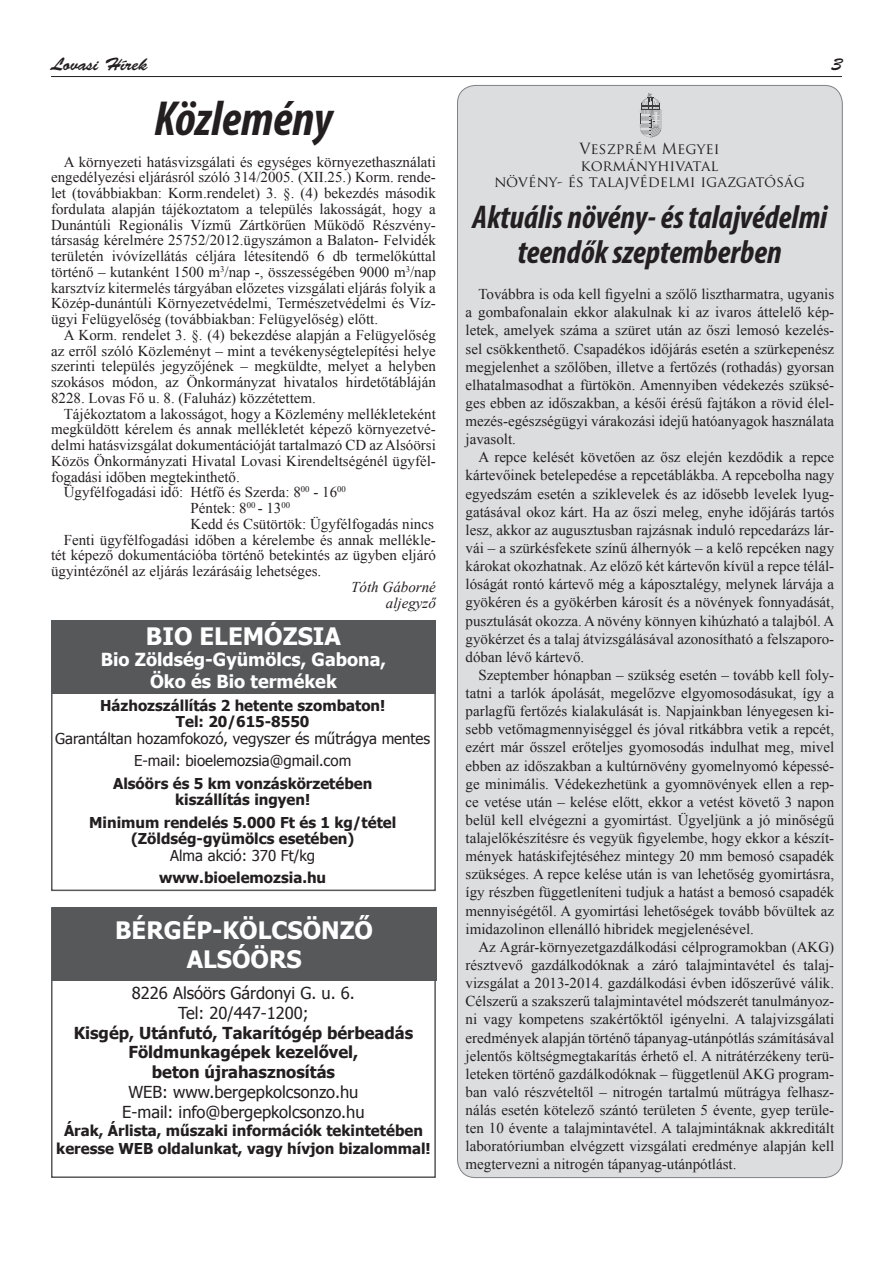
<style>
.page{position:relative;width:893px;height:1263px;background:#fff}
.page>*{position:absolute;margin:0;border:0;box-sizing:border-box;transform-origin:0 0}
.Normál__Web{font:italic 700 condensed 49.5px "Myriad Pro";color:#231f20}
.Normál__Web-2{font:italic 700 condensed 33px/34.7px "Myriad Pro";color:#231f20;text-align:center}
.Címsor_2{font:700 24px "Tahoma";color:#fff}
.Címsor_1{font:700 24px "Tahoma";color:#fff}
.Címsor_2-2{font:700 18px "Tahoma";color:#fff}
.Szövegtörzs{font:700 18px "Tahoma";color:#fff}
.t1{font:18px "Brush Script Std";color:#231f20}
.Normál{font:16.5px "Tahoma";color:#231f20}
.Normál-2{font:700 16.5px "Tahoma";color:#231f20}
.Normál-3{font:15px/18.1px "Times New Roman";color:#231f20;text-align:justify}
.Normál-4{font:700 15px/18px "Tahoma";color:#231f20;text-align:center}
.Normál-5{font:15px "Tahoma";color:#231f20}
.Normál-6{font:15px "Trajan Pro";color:#231f20}
.Címsor_2-3{font:700 15px "Tahoma";color:#231f20}
.Normál-7{font:italic 15px "Times New Roman";color:#231f20}
.Címsor_3{font:15px "Tahoma";color:#231f20}
</style>
<div class="page">
<hr style="left:51px;top:76px;width:791px;height:1px;background:#231f20">
<div style="left:457px;top:85px;width:385px;height:1092px;background:#dcdddf;border-radius:18px"></div>
<svg style="left:640px;top:93px;width:21px;height:45px"></svg>
<div style="left:52px;top:907px;width:385px;height:74px;background:#57585a"></div>
<div style="left:51px;top:907px;width:385px;height:271px;border:2px solid #57585a"></div>
<div style="left:51px;top:620px;width:385px;height:74px;background:#57585a"></div>
<div style="left:51px;top:620px;width:385px;height:271px;border:2px solid #57585a"></div>
<p class="t1" style="left:51px;top:54px;width:98px">Lovasi Hírek</p>
<p class="t1" style="left:832px;top:54px;width:12px">3</p>
<p class="Normál__Web" style="left:154px;top:88px;width:180px">Közlemény</p>
<p class="Normál-6" style="left:579px;top:139px;width:142px">Veszprém Megyei</p>
<p class="Normál-6" style="left:581px;top:156px;width:139px">kormányhivatal</p>
<p class="Normál-6" style="left:494px;top:172px;width:312px">növény- és talajvédelmi igazgatóság</p>
<p class="Normál-3" style="left:51px;top:153px;width:386px;line-height:15.8px;text-indent:13px">A környezeti hatásvizsgálati és egységes környezethasználati engedélyezési eljárásról szóló 314/2005. (XII.25.) Korm. rende&shy;let (továbbiakban: Korm.rendelet) 3. §. (4) bekezdés második fordulata alapján tájékoztatom a település lakosságát, hogy a Dunántúli Regionális Vízmű Zártkörűen Működő Részvény&shy;társaság kérelmére 25752/2012.ügyszámon a Balaton- Felvidék területén ivóvízellátás céljára létesítendő 6 db termelőkúttal történő – kutanként 1500 m<sup>3</sup>/nap -, összességében 9000 m<sup>3</sup>/nap karsztvíz kitermelés tárgyában előzetes vizsgálati eljárás folyik a Közép-dunántúli Környezetvédelmi, Természetvédelmi és Víz&shy;ügyi Felügyelőség (továbbiakban: Felügyelőség) előtt.</p>
<p class="Normál-3" style="left:51px;top:327px;width:386px;line-height:15.8px;text-indent:13px">A Korm. rendelet 3. §. (4) bekezdése alapján a Felügyelőség az erről szóló Közleményt – mint a tevékenységtelepítési helye szerinti település jegyzőjének – megküldte, melyet a helyben szokásos módon, az Önkormányzat hivatalos hirdetőtábláján 8228. Lovas Fő u. 8. (Faluház) közzétettem.</p>
<p class="Normál-3" style="left:51px;top:405px;width:386px;line-height:15.8px;text-indent:13px">Tájékoztatom a lakosságot, hogy a Közlemény mellékleteként megküldött kérelem és annak mellékletét képező környezetvé&shy;delmi hatásvizsgálat dokumentációját tartalmazó CD az Alsóörsi Közös Önkormányzati Hivatal Lovasi Kirendeltségénél ügyfél&shy;fogadási időben megtekinthető.</p>
<p class="Normál-3" style="left:64px;top:483px;width:284px">Ügyfélfogadási idő: Hétfő és Szerda: 8<sup>00</sup> - 16<sup>00</sup></p>
<p class="Normál-3" style="left:191px;top:499px;width:101px">Péntek: 8<sup>00</sup> - 13<sup>00</sup></p>
<p class="Normál-3" style="left:191px;top:514px;width:245px">Kedd és Csütörtök: Ügyfélfogadás nincs</p>
<p class="Normál-3" style="left:51px;top:531px;width:386px;line-height:15.8px;text-indent:13px">Fenti ügyfélfogadási időben a kérelembe és annak mellékle&shy;tét képező dokumentációba történő betekintés az ügyben eljáró ügyintézőnél az eljárás lezárásáig lehetséges.</p>
<p class="Normál-7" style="left:351px;top:576px;width:86px">Tóth Gáborné</p>
<p class="Normál-7" style="left:386px;top:592px;width:51px">aljegyző</p>
<p class="Normál__Web-2" style="left:472px;top:199px;width:357px">Aktuális növény- és talajvédelmi teendők szeptemberben</p>
<p class="Normál-3" style="left:466px;top:285px;width:370px;text-indent:13px">Továbbra is oda kell figyelni a szőlő lisztharmatra, ugyanis a gombafonalain ekkor alakulnak ki az ivaros áttelelő kép&shy;letek, amelyek száma a szüret után az őszi lemosó kezelés&shy;sel csökkenthető. Csapadékos időjárás esetén a szürkepenész megjelenhet a szőlőben, illetve a fertőzés (rothadás) gyorsan elhatalmasodhat a fürtökön. Amennyiben védekezés szüksé&shy;ges ebben az időszakban, a késői érésű fajtákon a rövid élel&shy;mezés-egészségügyi várakozási idejű hatóanyagok használata javasolt.</p>
<p class="Normál-3" style="left:466px;top:448px;width:370px;text-indent:13px">A repce kelését követően az ősz elején kezdődik a repce kártevőinek betelepedése a repcetáblákba. A repcebolha nagy egyedszám esetén a sziklevelek és az idősebb levelek lyug&shy;gatásával okoz kárt. Ha az őszi meleg, enyhe időjárás tartós lesz, akkor az augusztusban rajzásnak induló repcedarázs lár&shy;vái – a szürkésfekete színű álhernyók – a kelő repcéken nagy károkat okozhatnak. Az előző két kártevőn kívül a repce télál&shy;lóságát rontó kártevő még a káposztalégy, melynek lárvája a gyökéren és a gyökérben károsít és a növények fonnyadását, pusztulását okozza. A növény könnyen kihúzható a talajból. A gyökérzet és a talaj átvizsgálásával azonosítható a felszaporo&shy;dóban lévő kártevő.</p>
<p class="Normál-3" style="left:466px;top:665px;width:370px;text-indent:13px">Szeptember hónapban – szükség esetén – tovább kell foly&shy;tatni a tarlók ápolását, megelőzve elgyomosodásukat, így a parlagfű fertőzés kialakulását is. Napjainkban lényegesen ki&shy;sebb vetőmagmennyiséggel és jóval ritkábbra vetik a repcét, ezért már ősszel erőteljes gyomosodás indulhat meg, mivel ebben az időszakban a kultúrnövény gyomelnyomó képessé&shy;ge minimális. Védekezhetünk a gyomnövények ellen a rep&shy;ce vetése után – kelése előtt, ekkor a vetést követő 3 napon belül kell elvégezni a gyomirtást. Ügyeljünk a jó minőségű talajelőkészítésre és vegyük figyelembe, hogy ekkor a készít&shy;mények hatáskifejtéséhez mintegy 20 mm bemosó csapadék szükséges. A repce kelése után is van lehetőség gyomirtásra, így részben függetleníteni tudjuk a hatást a bemosó csapadék mennyiségétől. A gyomirtási lehetőségek tovább bővültek az imidazolinon ellenálló hibridek megjelenésével.</p>
<p class="Normál-3" style="left:466px;top:937px;width:370px;text-indent:13px">Az Agrár-környezetgazdálkodási célprogramokban (AKG) résztvevő gazdálkodóknak a záró talajmintavétel és talaj&shy;vizsgálat a 2013-2014. gazdálkodási évben időszerűvé válik.<br>Célszerű a szakszerű talajmintavétel módszerét tanulmányoz&shy;ni vagy kompetens szakértőktől igényelni. A talajvizsgálati eredmények alapján történő tápanyag-utánpótlás számításával jelentős költségmegtakarítás érhető el. A nitrátérzékeny terü&shy;leteken történő gazdálkodóknak – függetlenül AKG program&shy;ban való részvételtől – nitrogén tartalmú műtrágya felhasz&shy;nálás esetén kötelező szántó területen 5 évente, gyep terüle&shy;ten 10 évente a talajmintavétel. A talajmintáknak akkreditált laboratóriumban elvégzett vizsgálati eredménye alapján kell megtervezni a nitrogén tápanyag-utánpótlást.</p>
<p class="Címsor_1" style="left:146px;top:619px;width:196px">BIO ELEMÓZSIA</p>
<p class="Címsor_2-2" style="left:101px;top:647px;width:287px">Bio Zöldség-Gyümölcs, Gabona,</p>
<p class="Szövegtörzs" style="left:150px;top:669px;width:188px">Öko és Bio termékek</p>
<p class="Címsor_2-3" style="left:100px;top:695px;width:287px">Házhozszállítás 2 hetente szombaton!</p>
<p class="Normál-4" style="left:176px;top:712px;width:135px">Tel: 20/615-8550</p>
<p class="Normál-5" style="left:55px;top:728px;width:376px">Garantáltan hozamfokozó, vegyszer és műtrágya mentes</p>
<p class="Normál-5" style="left:134px;top:751px;width:219px">E-mail: bioelemozsia@gmail.com</p>
<p class="Normál-4" style="left:113px;top:774px;width:261px">Alsóörs és 5 km vonzáskörzetében</p>
<p class="Normál-4" style="left:175px;top:790px;width:136px">kiszállítás ingyen!</p>
<p class="Normál-4" style="left:89px;top:813px;width:309px">Minimum rendelés 5.000 Ft és 1 kg/tétel</p>
<p class="Normál-4" style="left:131px;top:829px;width:225px">(Zöldség-gyümölcs esetében)</p>
<p class="Címsor_3" style="left:170px;top:845px;width:147px">Alma akció: 370 Ft/kg</p>
<p class="Normál-4" style="left:159px;top:868px;width:168px">www.bioelemozsia.hu</p>
<p class="Címsor_2" style="left:115px;top:913px;width:259px">BÉRGÉP-KÖLCSÖNZŐ</p>
<p class="Címsor_2" style="left:187px;top:942px;width:116px">ALSÓÖRS</p>
<p class="Normál" style="left:132px;top:982px;width:224px">8226 Alsóörs Gárdonyi G. u. 6.</p>
<p class="Normál" style="left:178px;top:1002px;width:132px">Tel: 20/447-1200;</p>
<p class="Normál-2" style="left:74px;top:1021px;width:341px">Kisgép, Utánfutó, Takarítógép bérbeadás</p>
<p class="Normál-2" style="left:129px;top:1041px;width:231px">Földmunkagépek kezelővel,</p>
<p class="Normál-2" style="left:152px;top:1060px;width:185px">beton újrahasznosítás</p>
<p class="Normál" style="left:128px;top:1081px;width:232px">WEB: www.bergepkolcsonzo.hu</p>
<p class="Normál" style="left:122px;top:1101px;width:244px">E-mail: info@bergepkolcsonzo.hu</p>
<p class="Normál-4" style="left:56px;top:1120px;width:376px">Árak, Árlista, műszaki információk tekintetében keresse WEB oldalunkat, vagy hívjon bizalommal!</p>
</div>
